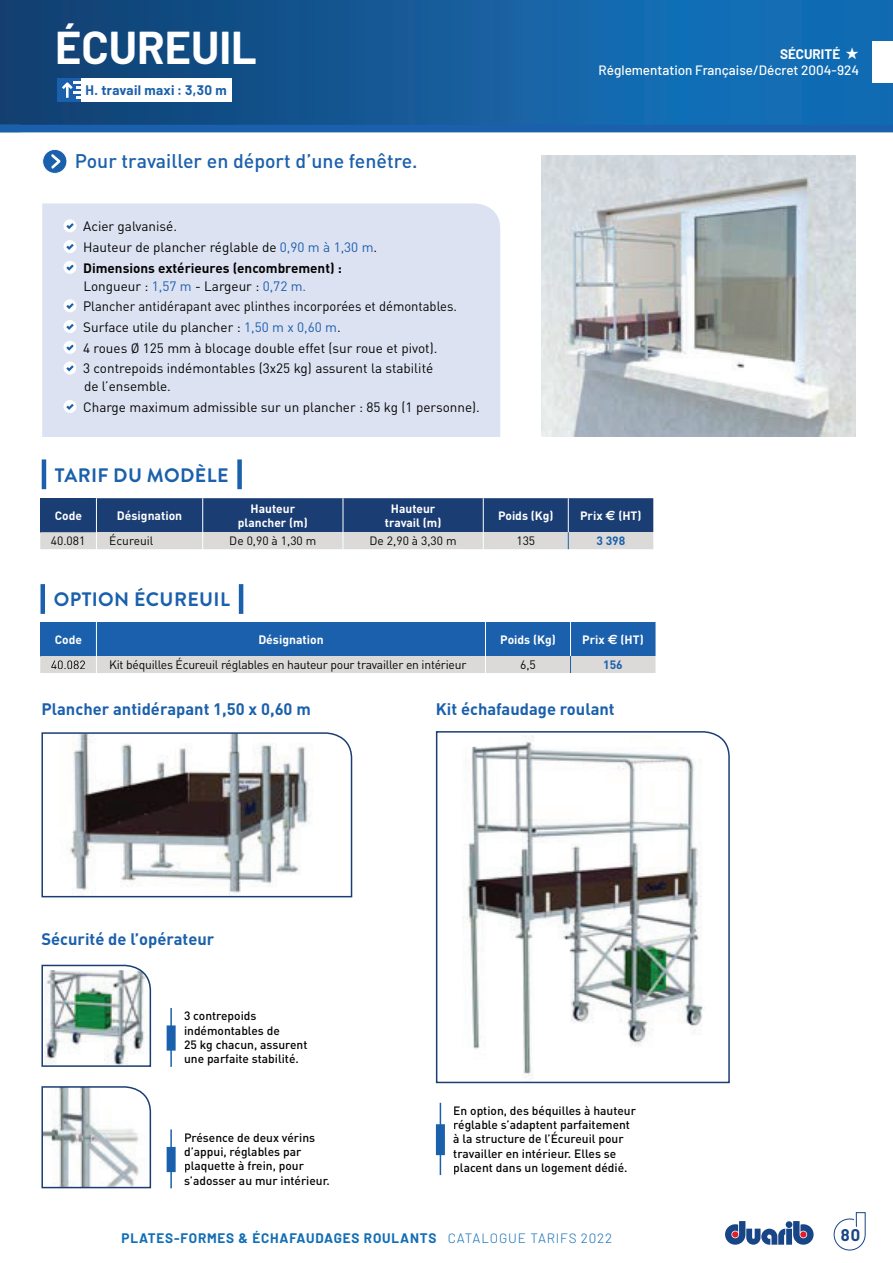
<style>
.page{position:relative;width:893px;height:1263px;background:#fff}
.page>*{position:absolute;margin:0;border:0;box-sizing:border-box;transform-origin:0 0}
.t1{font:700 45px "Barlow";color:#fff}
.t2{font:500 19.5px "DIN Pro";color:#1b60ac}
.t3{font:700 19.5px "Brandon Grotesque";letter-spacing:.02em;color:#1b60ac}
.t4{font:700 16.5px "DIN Pro";color:#1b60ac}
.t5{font:700 16.5px "Barlow";color:#174586}
.t6{font:13.5px/20.7px "DIN Pro";color:#040503}
.t7{font:700 13.5px "Barlow";letter-spacing:.06em;color:#116eb6}
.t8{font:500 13.5px "Barlow";color:#fff}
.t9{font:700 13.5px "Barlow";letter-spacing:.025em;color:#1b60ac}
.t10{font:700 13.5px "Barlow";color:#fff}
.t11{font:12.15px "DIN Pro";letter-spacing:-.02em;color:#040503}
.t12{font:700 12.15px "DIN Pro";color:#fff}
.t13{font:500 12px/14.4px "DIN Pro";color:#040503}
.t14{font:700 12px/14.4px "DIN Pro";color:#fff;text-align:center}
.t15{font:12px "DIN Pro";color:#040503}
.t16{font:700 12px "DIN Pro";color:#1b60ac}
.s1{color:#1b60ac}
.s2{font-weight:700}
.s3{font-family:"Euro Sans";font-size:13.5px}
.s4{font-weight:300}
</style>
<div class="page">
<svg style="left:725px;top:1221px;width:89px;height:24px"></svg>
<div style="left:800px;top:1231px;width:6px;height:7px;background:#e51e25;border-radius:50%"></div>
<svg style="left:833px;top:1212px;width:33px;height:39px"></svg>
<div style="left:0;top:0;width:893px;height:125px;background:linear-gradient(to right,#134172,#1476c1)"></div>
<div style="left:0;top:125px;width:893px;height:7px;background:#1b60ac"></div>
<div style="left:81px;top:78px;width:151px;height:24px;background:#fff"></div>
<div style="left:57px;top:78px;width:24px;height:24px;background:#1b60ac"></div>
<svg style="left:62px;top:81px;width:19px;height:18px"></svg>
<hr style="left:41px;top:584px;width:4px;height:30px;background:#1b60ac">
<hr style="left:239px;top:584px;width:4px;height:30px;background:#1b60ac">
<div style="left:42px;top:203px;width:458px;height:234px;background:#dde2f2"></div>
<svg style="left:41px;top:732px;width:312px;height:166px"></svg>
<img style="left:41px;top:964px;width:111px;height:103px">
<svg style="left:41px;top:1086px;width:111px;height:103px"></svg>
<svg style="left:435px;top:731px;width:295px;height:353px"></svg>
<div style="left:63px;top:219px;width:13px;height:13px;background:#fff;border-radius:50%"></div>
<svg style="left:66px;top:223px;width:8px;height:6px"></svg>
<div style="left:83px;top:221px;width:93px;height:13px;background:#dde2f2"></div>
<div style="left:63px;top:240px;width:13px;height:13px;background:#fff;border-radius:50%"></div>
<svg style="left:66px;top:244px;width:8px;height:6px"></svg>
<div style="left:85px;top:242px;width:192px;height:13px;background:#dde2f2"></div>
<div style="left:63px;top:261px;width:13px;height:13px;background:#fff;border-radius:50%"></div>
<svg style="left:66px;top:265px;width:8px;height:6px"></svg>
<div style="left:84px;top:262px;width:258px;height:12px;background:#dde2f2"></div>
<div style="left:85px;top:281px;width:64px;height:13px;background:#dde2f2"></div>
<div style="left:196px;top:281px;width:63px;height:13px;background:#dde2f2"></div>
<div style="left:63px;top:299px;width:13px;height:13px;background:#fff;border-radius:50%"></div>
<svg style="left:66px;top:303px;width:8px;height:6px"></svg>
<div style="left:84px;top:301px;width:372px;height:13px;background:#dde2f2"></div>
<div style="left:63px;top:320px;width:13px;height:13px;background:#fff;border-radius:50%"></div>
<svg style="left:66px;top:324px;width:8px;height:6px"></svg>
<div style="left:84px;top:322px;width:157px;height:13px;background:#dde2f2"></div>
<div style="left:63px;top:341px;width:13px;height:13px;background:#fff;border-radius:50%"></div>
<svg style="left:66px;top:345px;width:8px;height:6px"></svg>
<div style="left:76px;top:342px;width:360px;height:14px;background:#dde2f2"></div>
<div style="left:63px;top:362px;width:13px;height:13px;background:#fff;border-radius:50%"></div>
<svg style="left:66px;top:365px;width:8px;height:6px"></svg>
<div style="left:76px;top:363px;width:357px;height:14px;background:#dde2f2"></div>
<div style="left:74px;top:382px;width:96px;height:9px;background:#dde2f2"></div>
<div style="left:63px;top:400px;width:13px;height:13px;background:#fff;border-radius:50%"></div>
<svg style="left:66px;top:404px;width:8px;height:6px"></svg>
<div style="left:84px;top:401px;width:395px;height:14px;background:#dde2f2"></div>
<svg style="left:40px;top:498px;width:613px;height:51px;background:#50698f"></svg>
<div style="left:51px;top:537px;width:32px;height:8px;background:#dbdad9"></div>
<div style="left:110px;top:534px;width:43px;height:11px;background:#dbdad9"></div>
<div style="left:230px;top:536px;width:85px;height:11px;background:#dbdad9"></div>
<div style="left:371px;top:536px;width:85px;height:11px;background:#dbdad9"></div>
<div style="left:518px;top:537px;width:16px;height:8px;background:#dbdad9"></div>
<svg style="left:40px;top:622px;width:615px;height:51px;background:#4178b4"></svg>
<div style="left:110px;top:658px;width:356px;height:14px;background:#dbdad9"></div>
<div style="left:521px;top:661px;width:14px;height:10px;background:#dbdad9"></div>
<hr style="left:42px;top:459px;width:4px;height:30px;background:#1b60ac">
<div style="left:237px;top:459px;width:5px;height:30px;background:#1b60ac"></div>
<img style="left:541px;top:155px;width:314px;height:282px">
<hr style="left:440px;top:1103px;width:1px;height:72px;background:#1b60ac">
<div style="left:436px;top:1124px;width:9px;height:31px;background:#1b60ac"></div>
<hr style="left:170px;top:1008px;width:2px;height:59px;background:#1b60ac">
<div style="left:167px;top:1025px;width:9px;height:26px;background:#1b60ac"></div>
<hr style="left:170px;top:1129px;width:2px;height:59px;background:#1b60ac">
<div style="left:167px;top:1147px;width:9px;height:25px;background:#1b60ac"></div>
<svg style="left:42px;top:149px;width:25px;height:25px"></svg>
<div style="left:872px;top:41px;width:21px;height:41px;background:#fff"></div>
<svg style="left:846px;top:47px;width:12px;height:12px"></svg>
<h1 class="t1" style="left:55px;top:19px;width:203px">ÉCUREUIL</h1>
<p class="t9" style="left:86px;top:81px;width:143px">H. travail maxi : 3,30 m</p>
<h2 class="t2" style="left:75px;top:154px;width:344px">Pour travailler en déport d’une fenêtre.</h2>
<p class="t6" style="left:83px;top:218px;width:296px">Acier galvanisé.<br>Hauteur de plancher réglable de <span class="s1">0,90 m à 1,30 m</span>.<br><span class="s2">Dimensions extérieures (encombrement) :</span></p>
<p class="t6" style="left:83px;top:277px;width:375px">Longueur : <span class="s1">1,57 m</span> - Largeur : <span class="s1">0,72 m.<br></span>Plancher antidérapant avec plinthes incorporées et démontables.<br>Surface utile du plancher : <span class="s1">1,50 m x 0,60 m</span>.<br>4 roues Ø 125 mm à blocage double effet (sur roue et pivot).<br>3 contrepoids indémontables (3x25 kg) assurent la stabilité</p>
<p class="t6" style="left:83px;top:378px;width:398px">de l’ensemble.<br>Charge maximum admissible sur un plancher : 85 kg (1 personne).</p>
<h2 class="t3" style="left:55px;top:464px;width:175px">TARIF DU MODÈLE</h2>
<p class="t10" style="left:780px;top:45px;width:62px">SÉCURITÉ</p>
<p class="t8" style="left:599px;top:62px;width:262px">Réglementation Française/Décret 2004-924</p>
<p class="t14" style="left:55px;top:509px;width:29px">Code</p>
<p class="t12" style="left:117px;top:511px;width:67px">Désignation</p>
<p class="t14" style="left:238px;top:502px;width:71px">Hauteur plancher (m)</p>
<p class="t14" style="left:385px;top:502px;width:58px">Hauteur travail (m)</p>
<p class="t14" style="left:498px;top:509px;width:57px">Poids (Kg)</p>
<p class="t14" style="left:580px;top:509px;width:63px">Prix <span class="s3">€</span> (HT)</p>
<p class="t15" style="left:51px;top:537px;width:36px">40.081</p>
<p class="t15" style="left:109px;top:537px;width:46px">Écureuil</p>
<p class="t15" style="left:229px;top:537px;width:89px">De 0,90 à 1,30 m</p>
<p class="t15" style="left:370px;top:537px;width:89px">De 2,90 à 3,30 m</p>
<p class="t15" style="left:516px;top:537px;width:20px">135</p>
<p class="t16" style="left:596px;top:537px;width:30px">3 398</p>
<h2 class="t3" style="left:54px;top:588px;width:178px">OPTION ÉCUREUIL</h2>
<p class="t14" style="left:55px;top:633px;width:29px">Code</p>
<p class="t12" style="left:258px;top:635px;width:67px">Désignation</p>
<p class="t14" style="left:500px;top:633px;width:57px">Poids (Kg)</p>
<p class="t14" style="left:582px;top:633px;width:63px">Prix <span class="s3">€</span> (HT)</p>
<p class="t11" style="left:109px;top:660px;width:359px">Kit béquilles Écureuil réglables en hauteur pour travailler en intérieur</p>
<p class="t11" style="left:520px;top:660px;width:17px">6,5</p>
<p class="t16" style="left:603px;top:661px;width:21px">156</p>
<p class="t4" style="left:41px;top:703px;width:271px">Plancher antidérapant 1,50 x 0,60 m</p>
<p class="t4" style="left:41px;top:933px;width:174px">Sécurité de l’opérateur</p>
<p class="t13" style="left:184px;top:1010px;width:125px">3 contrepoids indémontables de<br>25 kg chacun, assurent une parfaite stabilité.</p>
<p class="t13" style="left:184px;top:1131px;width:147px">Présence de deux vérins d’appui, réglables par plaquette à frein, pour s’adosser au mur intérieur.</p>
<p class="t4" style="left:436px;top:703px;width:180px">Kit échafaudage roulant</p>
<p class="t13" style="left:453px;top:1104px;width:184px">En option, des béquilles à hauteur réglable s’adaptent parfaitement à la structure de l’Écureuil pour travailler en intérieur. Elles se placent dans un logement dédié.</p>
<p class="t7" style="left:122px;top:1229px;width:492px">PLATES-FORMES &amp; ÉCHAFAUDAGES ROULANTS <span class="s4">CATALOGUE TARIFS 2022</span></p>
<p class="t5" style="left:841px;top:1224px;width:21px">80</p>
</div>
